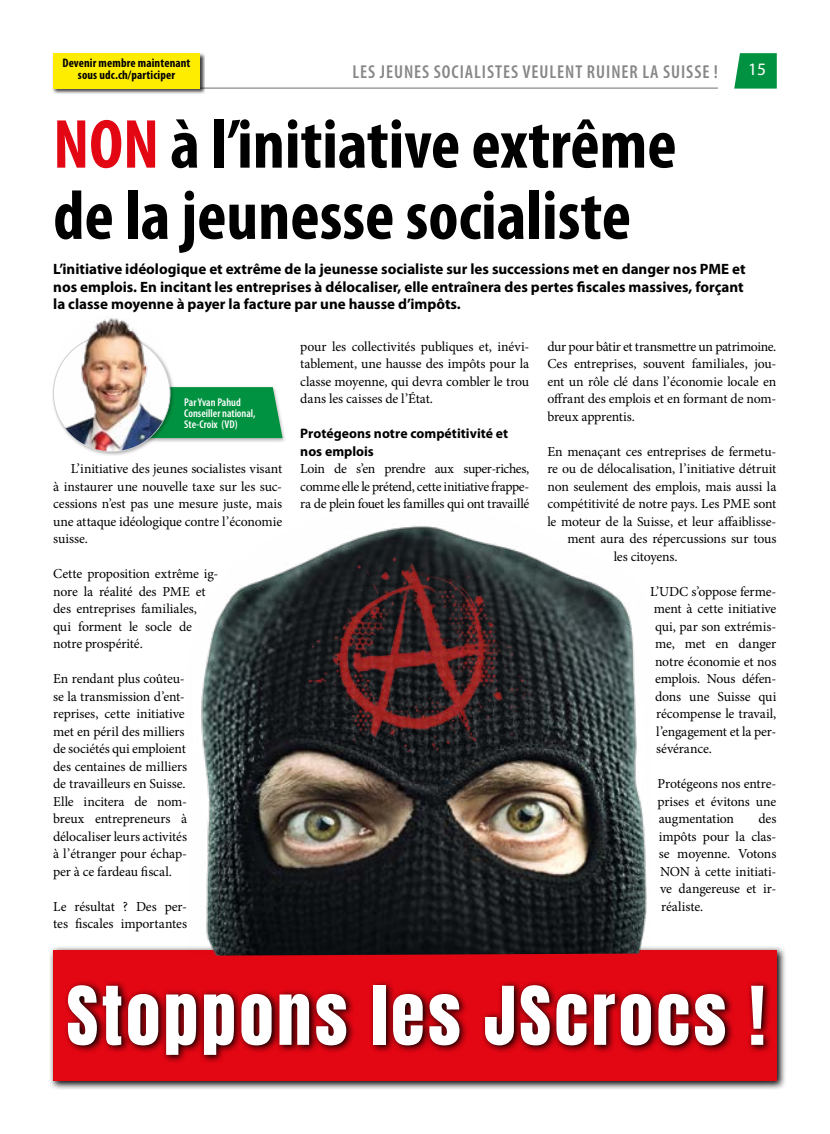
<style>
.page{position:relative;width:830px;height:1134px;background:#fff}
.page>*{position:absolute;margin:0;border:0;box-sizing:border-box;transform-origin:0 0}
.t1{font:700 condensed 70px/71.2px "Myriad Pro";color:#000}
.t2{font:68.75px "Anton";letter-spacing:.05em;color:#fff}
.t3{font:600 condensed 18.75px "Myriad Pro";letter-spacing:.05em;color:#878787}
.t4{font:17.5px "Myriad Pro";color:#fff}
.t5{font:700 15px/17.5px "Myriad Pro";color:#000}
.t6{font:13.75px/17.5px "Minion Pro";letter-spacing:-.01em;color:#000;text-align:justify}
.t7{font:700 13.75px/17.5px "Myriad Pro";color:#000}
.t8{font:700 condensed 12.38px/11.9px "Myriad Pro";letter-spacing:.01em;color:#000;text-align:center}
.t9{font:600 condensed 11.25px/11.2px "Myriad Pro";color:#fff}
.s1{color:#e30613}
</style>
<div class="page">
<svg style="left:734px;top:53px;width:42px;height:36px;background:#169b50"></svg>
<hr style="left:53px;top:88px;width:664px;height:1px;background:#706f6f">
<div style="left:52px;top:53px;width:153px;height:41px;background:#000;opacity:.75"></div>
<div style="left:53px;top:54px;width:147px;height:35px;background:#ffed00"></div>
<div style="left:127px;top:385px;width:159px;height:58px;background:#000;opacity:.3"></div>
<div style="left:174px;top:387px;width:108px;height:51px;background:#009240"></div>
<div style="left:52px;top:334px;width:122px;height:122px;background:#000;opacity:.31"></div>
<img style="left:53px;top:316px;width:117px;height:135px">
<svg style="left:50px;top:946px;width:735px;height:143px;background:#a79697"></svg>
<div style="left:53px;top:950px;width:723px;height:130px;background:#e30613"></div>
<svg style="left:66px;top:981px;width:705px;height:81px"></svg>
<img style="left:184px;top:526px;width:466px;height:430px">
<img style="left:274px;top:549px;width:276px;height:246px">
<p class="t8" style="left:62px;top:57px;width:129px">Devenir membre maintenant sous udc.ch/participer</p>
<h3 class="t3" style="left:352px;top:60px;width:367px">LES JEUNES SOCIALISTES VEULENT RUINER LA SUISSE !</h3>
<h1 class="t1" style="left:53px;top:107px;width:624px"><span class="s1">NON</span> à l’initiative extrême de la jeunesse socialiste</h1>
<p class="t4" style="left:748px;top:58px;width:19px">15</p>
<p class="t5" style="left:53px;top:260px;width:693px">L’initiative idéologique et extrême de la jeunesse socialiste sur les successions met en danger nos PME et nos emplois. En incitant les entreprises à délocaliser, elle entraînera des pertes fiscales massives, forçant la classe moyenne à payer la facture par une hausse d’impôts.</p>
<p class="t9" style="left:184px;top:396px;width:73px">Par Yvan Pahud<br>Conseiller national,<br>Ste-Croix (VD)</p>
<p class="t6" style="left:53px;top:460px;width:230px;text-indent:18px">L’initiative des jeunes socialistes visant à instaurer une nouvelle taxe sur les suc&shy;cessions n’est pas une mesure juste, mais une attaque idéologique contre l’économie suisse.</p>
<p class="t6" style="left:53px;top:565px;width:166px;text-align:left">Cette proposition extrême ig&shy;nore la réalité des PME et des entreprises familiales, qui forment le socle de notre prospérité.</p>
<p class="t6" style="left:53px;top:670px;width:135px;text-align:left">En rendant plus coûteu&shy;se la transmission d’ent&shy;reprises, cette initiative met en péril des milliers de sociétés qui emploient des centaines de milliers de travailleurs en Suisse.<br>Elle incitera de nom&shy;breux entrepreneurs à délocaliser leurs activités à l’étranger pour échap&shy;per à ce fardeau fiscal.</p>
<p class="t6" style="left:53px;top:898px;width:135px">Le résultat ? Des per&shy;tes fiscales importantes</p>
<p class="t6" style="left:300px;top:338px;width:230px">pour les collectivités publiques et, inévi&shy;tablement, une hausse des impôts pour la classe moyenne, qui devra combler le trou dans les caisses de l’État.</p>
<p class="t7" style="left:300px;top:424px;width:209px">Protégeons notre compétitivité et nos emplois</p>
<p class="t6" style="left:300px;top:460px;width:230px">Loin de s’en prendre aux super-riches, comme elle le prétend, cette initiative frappe&shy;ra de plein fouet les familles qui ont travaillé</p>
<p class="t6" style="left:547px;top:338px;width:230px">dur pour bâtir et transmettre un patrimoine.<br>Ces entreprises, souvent familiales, jou&shy;ent un rôle clé dans l’économie locale en offrant des emplois et en formant de nom&shy;breux apprentis.</p>
<p class="t6" style="left:547px;top:443px;width:230px">En menaçant ces entreprises de fermetu-</p>
<p class="t6" style="left:547px;top:460px;width:230px">re ou de délocalisation, l’initiative détruit</p>
<p class="t6" style="left:547px;top:478px;width:230px">non seulement des emplois, mais aussi la</p>
<p class="t6" style="left:547px;top:495px;width:230px">compétitivité de notre pays. Les PME sont</p>
<p class="t6" style="left:547px;top:513px;width:230px">le moteur de la Suisse, et leur affaiblisse-</p>
<p class="t6" style="left:567px;top:530px;width:210px">ment aura des répercussions sur tous</p>
<p class="t6" style="left:613px;top:548px;width:65px">les citoyens.</p>
<p class="t6" style="left:649px;top:583px;width:128px">L’UDC s’oppose ferme&shy;ment à cette initiative qui, par son extrémis&shy;me, met en danger notre économie et nos emplois. Nous défen&shy;dons une Suisse qui récompense le travail, l’engagement et la per&shy;sévérance.</p>
<p class="t6" style="left:657px;top:775px;width:120px">Protégeons nos entre&shy;prises et évitons une augmentation</p>
<p class="t6" style="left:658px;top:810px;width:119px;text-indent:100px">des impôts pour la clas&shy;se moyenne. Votons NON à cette initiati&shy;ve dangereuse et ir&shy;réaliste.</p>
<h2 class="t2" style="left:66px;top:981px;width:699px">Stoppons les JScrocs !</h2>
</div>
